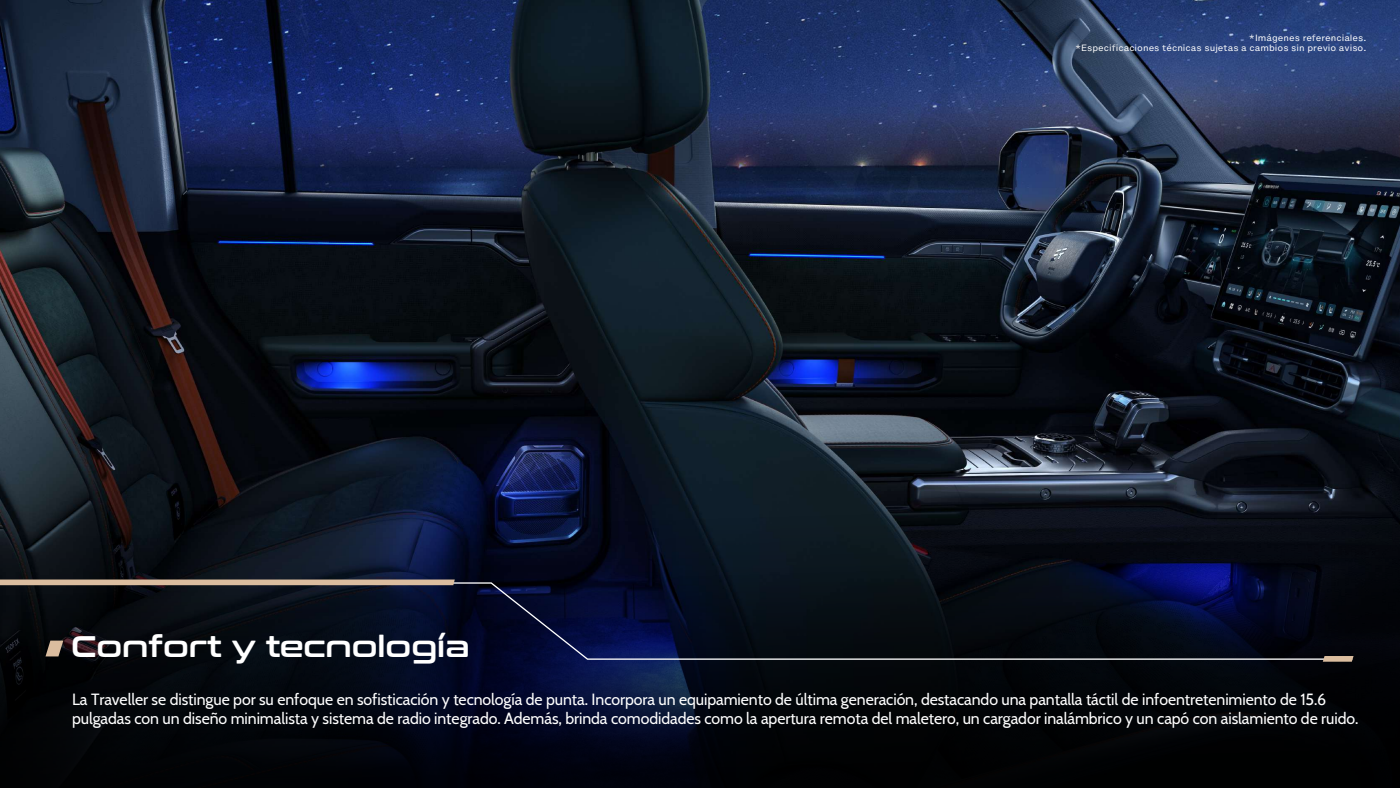
<style>
.page{position:relative;width:1400px;height:788px;background:#fff}
.page>*{position:absolute;margin:0;border:0;box-sizing:border-box;transform-origin:0 0}
.t1{font:29.75px "Conthrax Sb";color:#fff}
.t2{font:16.19px/19px "Cabin";letter-spacing:-.005em;color:#fff}
.t3{font:8.31px/10.5px "Helvetica Now Micro";color:#fff;text-align:right}
</style>
<div class="page">
<img style="left:0;top:0;width:1400px;height:482px">
<svg style="left:0;top:482px;width:1400px;height:68px;background:#0f1624"></svg>
<svg style="left:0;top:550px;width:1400px;height:238px;background:#030710"></svg>
<svg style="left:0;top:581px;width:1354px;height:79px;background:#070d1e"></svg>
<svg style="left:0;top:579px;width:455px;height:6px;background:#c9ae93"></svg>
<svg style="left:1323px;top:656px;width:31px;height:5px"></svg>
<svg style="left:46px;top:640px;width:17px;height:16px"></svg>
<p class="t3" style="left:1075px;top:32px;width:293px">*Imágenes referenciales.<br>*Especificaciones técnicas sujetas a cambios sin previo aviso.</p>
<h1 class="t1" style="left:71px;top:624px;width:400px">Confort y tecnología</h1>
<p class="t2" style="left:72px;top:688px;width:1288px">La Traveller se distingue por su enfoque en sofisticación y tecnología de punta. Incorpora un equipamiento de última generación, destacando una pantalla táctil de infoentretenimiento de 15.6 pulgadas con un diseño minimalista y sistema de radio integrado. Además, brinda comodidades como la apertura remota del maletero, un cargador inalámbrico y un capó con aislamiento de ruido.</p>
</div>
